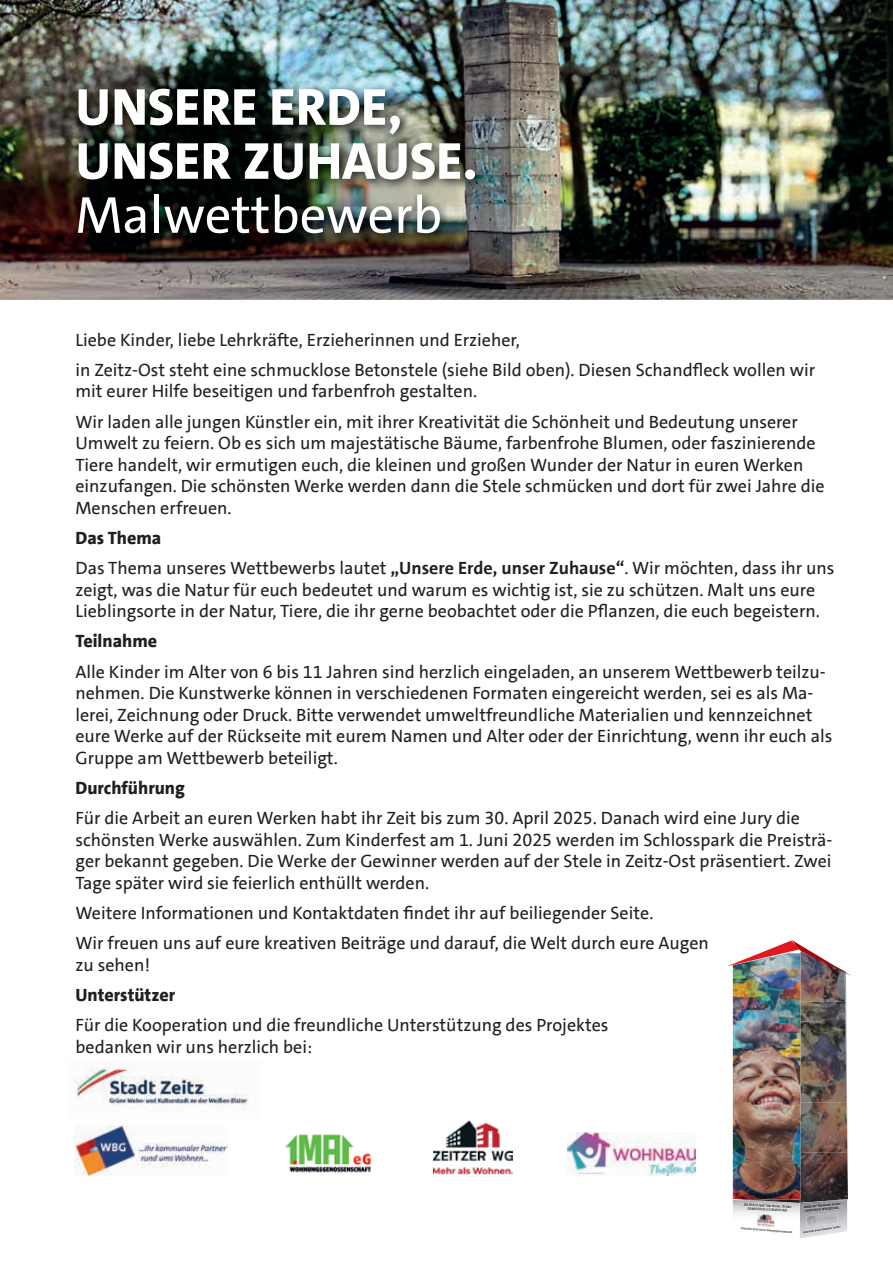
<style>
.page{position:relative;width:893px;height:1263px;background:#fff}
.page>*{position:absolute;margin:0;border:0;box-sizing:border-box;transform-origin:0 0}
.t1{font:800 52.5px/54px "SPD The Sans";color:#fff}
.t2{font:52.5px "SPD The Sans";color:#fff}
.t3{font:18px/21.6px "SPD The Sans";color:#231f20}
.t4{font:800 18px "SPD The Sans";color:#231f20}
.s1{font-weight:800}
.s2{font-weight:700}
</style>
<div class="page">
<img style="left:0;top:0;width:893px;height:300px">
<img style="left:727px;top:940px;width:125px;height:299px">
<img style="left:72px;top:82px;width:415px;height:163px">
<img style="left:567px;top:1132px;width:129px;height:44px">
<img style="left:434px;top:1120px;width:78px;height:55px">
<img style="left:74px;top:1126px;width:153px;height:50px">
<img style="left:285px;top:1134px;width:87px;height:39px">
<img style="left:73px;top:1060px;width:177px;height:51px">
<h1 class="t1" style="left:75px;top:80px;width:403px">UNSERE ERDE,<br>UNSER ZUHAUSE.</h1>
<h1 class="t2" style="left:75px;top:181px;width:368px">Malwettbewerb</h1>
<p class="t3" style="left:75px;top:325px;width:741px;line-height:30.2px">Liebe Kinder, liebe Lehrkräfte, Erzieherinnen und Erzieher,<br>in Zeitz-Ost steht eine schmucklose Betonstele (siehe Bild oben). Diesen Schandfleck wollen wir</p>
<p class="t3" style="left:75px;top:376px;width:724px;line-height:30.2px">mit eurer Hilfe beseitigen und farbenfroh gestalten.<br>Wir laden alle jungen Künstler ein, mit ihrer Kreativität die Schönheit und Bedeutung unserer</p>
<p class="t3" style="left:75px;top:432px;width:751px">Umwelt zu feiern. Ob es sich um majestätische Bäume, farbenfrohe Blumen, oder faszinierende Tiere handelt, wir ermutigen euch, die kleinen und großen Wunder der Natur in euren Werken einzufangen. Die schönsten Werke werden dann die Stele schmücken und dort für zwei Jahre die Menschen erfreuen.</p>
<p class="t3" style="left:75px;top:523px;width:760px;line-height:30.2px"><span class="s1">Das Thema<br></span>Das Thema unseres Wettbewerbs lautet <span class="s2">„Unsere Erde, unser Zuhause“</span>. Wir möchten, dass ihr uns</p>
<p class="t3" style="left:75px;top:579px;width:746px">zeigt, was die Natur für euch bedeutet und warum es wichtig ist, sie zu schützen. Malt uns eure<br>Lieblingsorte in der Natur, Tiere, die ihr gerne beobachtet oder die Pflanzen, die euch begeistern.</p>
<p class="t4" style="left:75px;top:630px;width:83px">Teilnahme</p>
<p class="t3" style="left:75px;top:661px;width:758px">Alle Kinder im Alter von 6 bis 11 Jahren sind herzlich eingeladen, an unserem Wettbewerb teilzu&shy;nehmen. Die Kunstwerke können in verschiedenen Formaten eingereicht werden, sei es als Ma&shy;lerei, Zeichnung oder Druck. Bitte verwendet umweltfreundliche Materialien und kennzeichnet eure Werke auf der Rückseite mit eurem Namen und Alter oder der Einrichtung, wenn ihr euch als Gruppe am Wettbewerb beteiligt.</p>
<p class="t4" style="left:75px;top:776px;width:111px">Durchführung</p>
<p class="t3" style="left:75px;top:807px;width:758px">Für die Arbeit an euren Werken habt ihr Zeit bis zum 30. April 2025. Danach wird eine Jury die schönsten Werke auswählen. Zum Kinderfest am 1. Juni 2025 werden im Schlosspark die Preisträ&shy;ger bekannt gegeben. Die Werke der Gewinner werden auf der Stele in Zeitz-Ost präsentiert. Zwei Tage später wird sie feierlich enthüllt werden.</p>
<p class="t3" style="left:75px;top:898px;width:635px;line-height:30.2px">Weitere Informationen und Kontaktdaten findet ihr auf beiliegender Seite.<br>Wir freuen uns auf eure kreativen Beiträge und darauf, die Welt durch eure Augen</p>
<p class="t3" style="left:75px;top:954px;width:76px">zu sehen!</p>
<p class="t4" style="left:75px;top:983px;width:101px">Unterstützer</p>
<p class="t3" style="left:75px;top:1014px;width:535px">Für die Kooperation und die freundliche Unterstützung des Projektes bedanken wir uns herzlich bei:</p>
</div>
